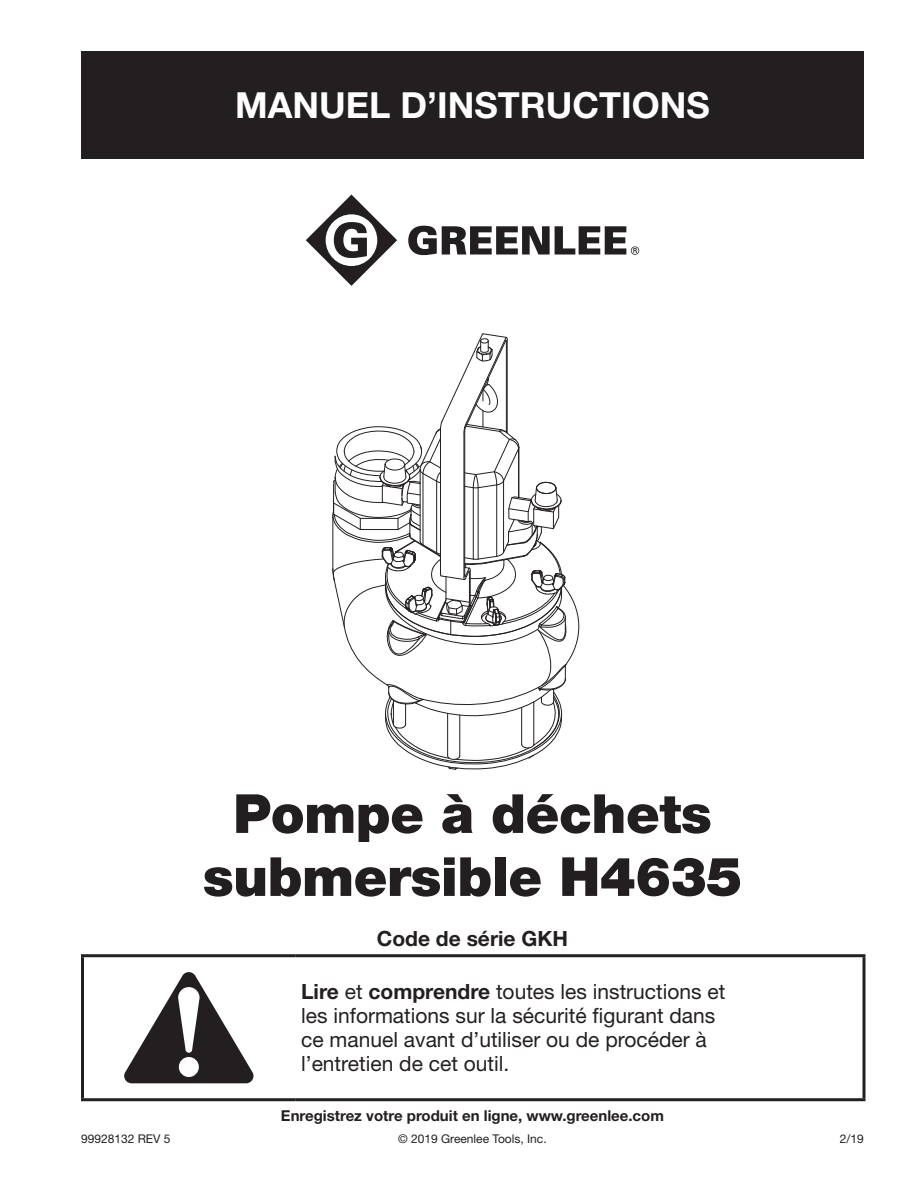
<style>
.page{position:relative;width:918px;height:1188px;background:#fff}
.page>*{position:absolute;margin:0;border:0;box-sizing:border-box;transform-origin:0 0}
.t1{font:900 54px/63px "Helvetica Neue LT Std";letter-spacing:-.01em;color:#231f20;text-align:center}
.t2{font:700 36px "Helvetica Neue LT Std";color:#fff}
.Warning_page_1{font:21px/24px "Helvetica Neue LT Std";color:#231f20}
.Title_Serial{font:700 21px "Helvetica Neue LT Std";color:#231f20}
.Subsubhead_C{font:700 15px "Helvetica Neue LT Std";color:#231f20}
.t3{font:12px "Helvetica Neue LT Std";color:#231f20}
.s1{font-weight:700}
</style>
<div class="page">
<div style="left:81px;top:51px;width:783px;height:108px;background:#231f20"></div>
<svg style="left:306px;top:195px;width:91px;height:91px"></svg>
<svg style="left:408px;top:226px;width:231px;height:29px"></svg>
<hr style="left:295px;top:954px;width:570px;height:3px;background:#231f20">
<svg style="left:862px;top:957px;width:4px;height:141px"></svg>
<hr style="left:295px;top:1098px;width:570px;height:3px;background:#231f20">
<hr style="left:81px;top:954px;width:214px;height:3px;background:#231f20">
<hr style="left:81px;top:957px;width:3px;height:141px;background:#231f20">
<hr style="left:81px;top:1098px;width:214px;height:3px;background:#231f20">
<svg style="left:124px;top:972px;width:130px;height:111px"></svg>
<svg style="left:332px;top:333px;width:247px;height:437px"></svg>
<p class="t2" style="left:235px;top:83px;width:476px">MANUEL D’INSTRUCTIONS</p>
<p class="t1" style="left:203px;top:782px;width:541px">Pompe à déchets submersible H4635</p>
<p class="Title_Serial" style="left:377px;top:926px;width:193px">Code de série GKH</p>
<p class="Warning_page_1" style="left:301px;top:979px;width:426px"><span class="s1">Lire</span> et <span class="s1">comprendre</span> toutes les instructions et les informations sur la sécurité figurant dans ce manuel avant d’utiliser ou de procéder à l’entretien de cet outil.</p>
<p class="Subsubhead_C" style="left:281px;top:1106px;width:385px">Enregistrez votre produit en ligne, www.greenlee.com</p>
<p class="t3" style="left:81px;top:1131px;width:91px">99928132 REV 5</p>
<p class="t3" style="left:398px;top:1131px;width:150px">© 2019 Greenlee Tools, Inc.</p>
<p class="t3" style="left:840px;top:1131px;width:26px">2/19</p>
</div>
